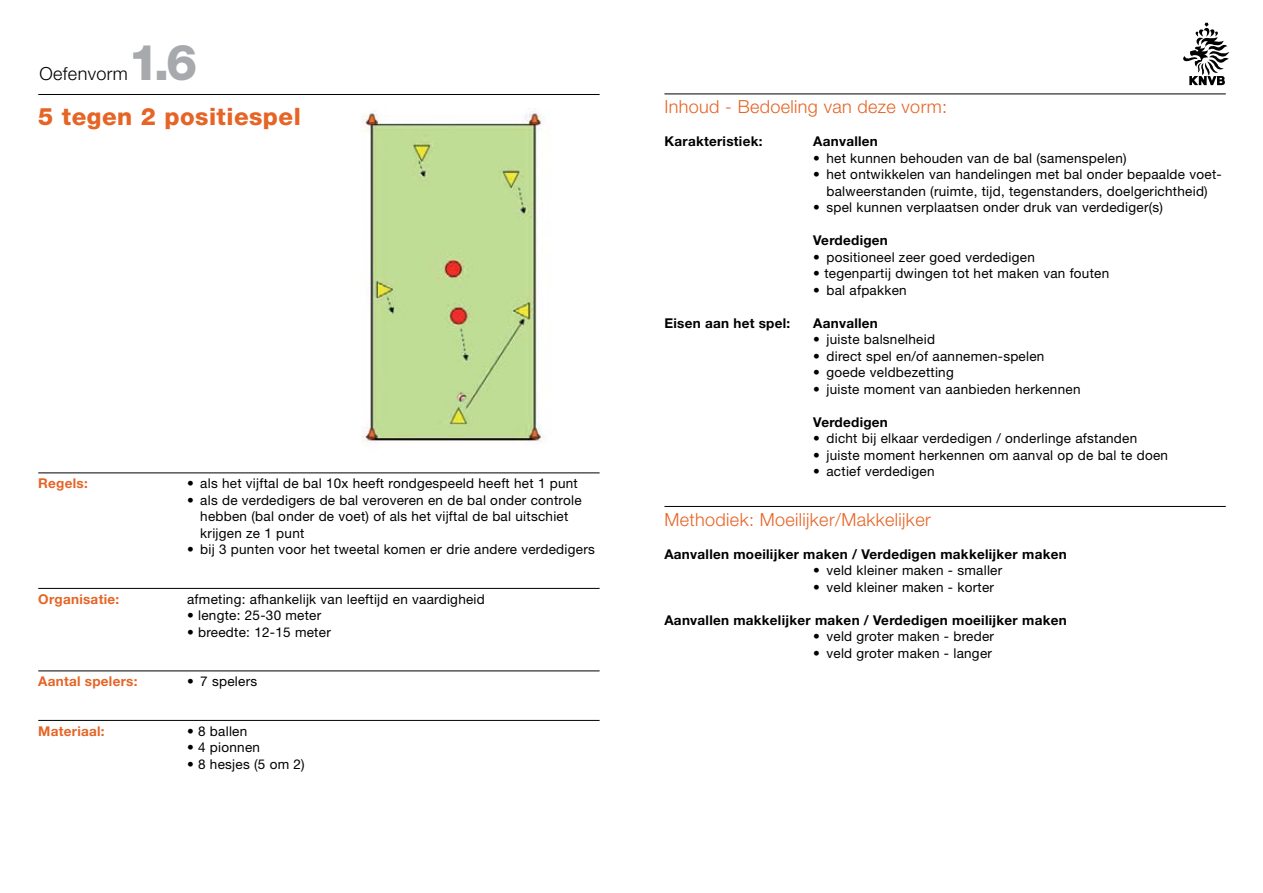
<style>
.page{position:relative;width:1263px;height:893px;background:#fff}
.page>*{position:absolute;margin:0;border:0;box-sizing:border-box;transform-origin:0 0}
.t1{font:800 49.5px "Helvetica Neue LT";color:#a7a9ac}
.t2{font:800 24px "Helvetica Neue LT";letter-spacing:.02em;color:#e66425}
.t3{font:300 18px "Helvetica Neue LT";letter-spacing:.02em;color:#e66425}
.t4{font:300 18px "Helvetica Neue LT";letter-spacing:.02em;color:#000}
.t5{font:13.5px/16.5px "Helvetica Neue LT";letter-spacing:.02em;color:#000}
.t6{font:700 13.5px "Helvetica Neue LT";letter-spacing:.02em;color:#000}
.t7{font:700 13.5px "Helvetica Neue LT";letter-spacing:.02em;color:#e66425}
</style>
<div class="page">
<hr style="left:38px;top:94px;width:562px;height:1px;background:#000">
<img style="left:361px;top:108px;width:189px;height:336px">
<hr style="left:38px;top:472px;width:562px;height:1px;background:#000">
<hr style="left:38px;top:588px;width:562px;height:1px;background:#000">
<hr style="left:38px;top:670px;width:562px;height:1px;background:#000">
<hr style="left:38px;top:720px;width:562px;height:1px;background:#000">
<hr style="left:664px;top:94px;width:562px;height:1px;background:#000">
<hr style="left:664px;top:506px;width:562px;height:1px;background:#000">
<svg style="left:1183px;top:23px;width:46px;height:62px"></svg>
<h1 class="t1" style="left:128px;top:33px;width:71px">1.6</h1>
<h3 class="t4" style="left:40px;top:63px;width:90px">Oefenvorm</h3>
<h2 class="t2" style="left:38px;top:102px;width:264px">5 tegen 2 positiespel</h2>
<p class="t7" style="left:38px;top:475px;width:51px">Regels:</p>
<p class="t5" style="left:187px;top:475px;width:392px">• als het vijftal de bal 10x heeft rondgespeeld heeft het 1 punt</p>
<p class="t5" style="left:200px;top:491px;width:383px;text-indent:-13px">• als de verdedigers de bal veroveren en de bal onder controle hebben (bal onder de voet) of als het vijftal de bal uitschiet krijgen ze 1 punt</p>
<p class="t5" style="left:187px;top:541px;width:409px">• bij 3 punten voor het tweetal komen er drie andere verdedigers</p>
<p class="t7" style="left:38px;top:590px;width:82px">Organisatie:</p>
<p class="t5" style="left:187px;top:590px;width:299px">afmeting: afhankelijk van leeftijd en vaardigheid</p>
<p class="t5" style="left:187px;top:607px;width:136px">• lengte: 25-30 meter</p>
<p class="t5" style="left:187px;top:623px;width:145px">• breedte: 12-15 meter</p>
<p class="t7" style="left:38px;top:673px;width:101px">Aantal spelers:</p>
<p class="t5" style="left:187px;top:673px;width:72px">• 7 spelers</p>
<p class="t7" style="left:38px;top:722px;width:68px">Materiaal:</p>
<p class="t5" style="left:187px;top:722px;width:62px">• 8 ballen</p>
<p class="t5" style="left:187px;top:739px;width:74px">• 4 pionnen</p>
<p class="t5" style="left:187px;top:755px;width:119px">• 8 hesjes (5 om 2)</p>
<h3 class="t3" style="left:664px;top:96px;width:284px">Inhoud - Bedoeling van deze vorm:</h3>
<p class="t6" style="left:664px;top:133px;width:99px">Karakteristiek:</p>
<p class="t6" style="left:813px;top:133px;width:66px">Aanvallen</p>
<p class="t5" style="left:813px;top:150px;width:315px">• het kunnen behouden van de bal (samenspelen)</p>
<p class="t5" style="left:813px;top:166px;width:410px;text-align:center">• het ontwikkelen van handelingen met bal onder bepaalde voet&shy;balweerstanden (ruimte, tijd, tegenstanders, doelgerichtheid)</p>
<p class="t5" style="left:813px;top:199px;width:351px">• spel kunnen verplaatsen onder druk van verdediger(s)</p>
<p class="t6" style="left:813px;top:232px;width:76px">Verdedigen</p>
<p class="t5" style="left:813px;top:249px;width:223px">• positioneel zeer goed verdedigen</p>
<p class="t5" style="left:813px;top:265px;width:297px">• tegenpartij dwingen tot het maken van fouten</p>
<p class="t5" style="left:813px;top:282px;width:95px">• bal afpakken</p>
<p class="t6" style="left:664px;top:315px;width:127px">Eisen aan het spel:</p>
<p class="t6" style="left:813px;top:315px;width:66px">Aanvallen</p>
<p class="t5" style="left:813px;top:331px;width:123px">• juiste balsnelheid</p>
<p class="t5" style="left:813px;top:348px;width:233px">• direct spel en/of aannemen-spelen</p>
<p class="t5" style="left:813px;top:364px;width:142px">• goede veldbezetting</p>
<p class="t5" style="left:813px;top:381px;width:269px">• juiste moment van aanbieden herkennen</p>
<p class="t6" style="left:813px;top:414px;width:76px">Verdedigen</p>
<p class="t5" style="left:813px;top:430px;width:325px">• dicht bij elkaar verdedigen / onderlinge afstanden</p>
<p class="t5" style="left:813px;top:447px;width:356px">• juiste moment herkennen om aanval op de bal te doen</p>
<p class="t5" style="left:813px;top:463px;width:123px">• actief verdedigen</p>
<h3 class="t3" style="left:664px;top:509px;width:268px">Methodiek: Moeilijker/Makkelijker</h3>
<p class="t6" style="left:664px;top:546px;width:404px">Aanvallen moeilijker maken / Verdedigen makkelijker maken</p>
<p class="t5" style="left:813px;top:562px;width:191px">• veld kleiner maken - smaller</p>
<p class="t5" style="left:813px;top:579px;width:182px">• veld kleiner maken - korter</p>
<p class="t6" style="left:664px;top:612px;width:404px">Aanvallen makkelijker maken / Verdedigen moeilijker maken</p>
<p class="t5" style="left:813px;top:628px;width:182px">• veld groter maken - breder</p>
<p class="t5" style="left:813px;top:645px;width:180px">• veld groter maken - langer</p>
</div>
